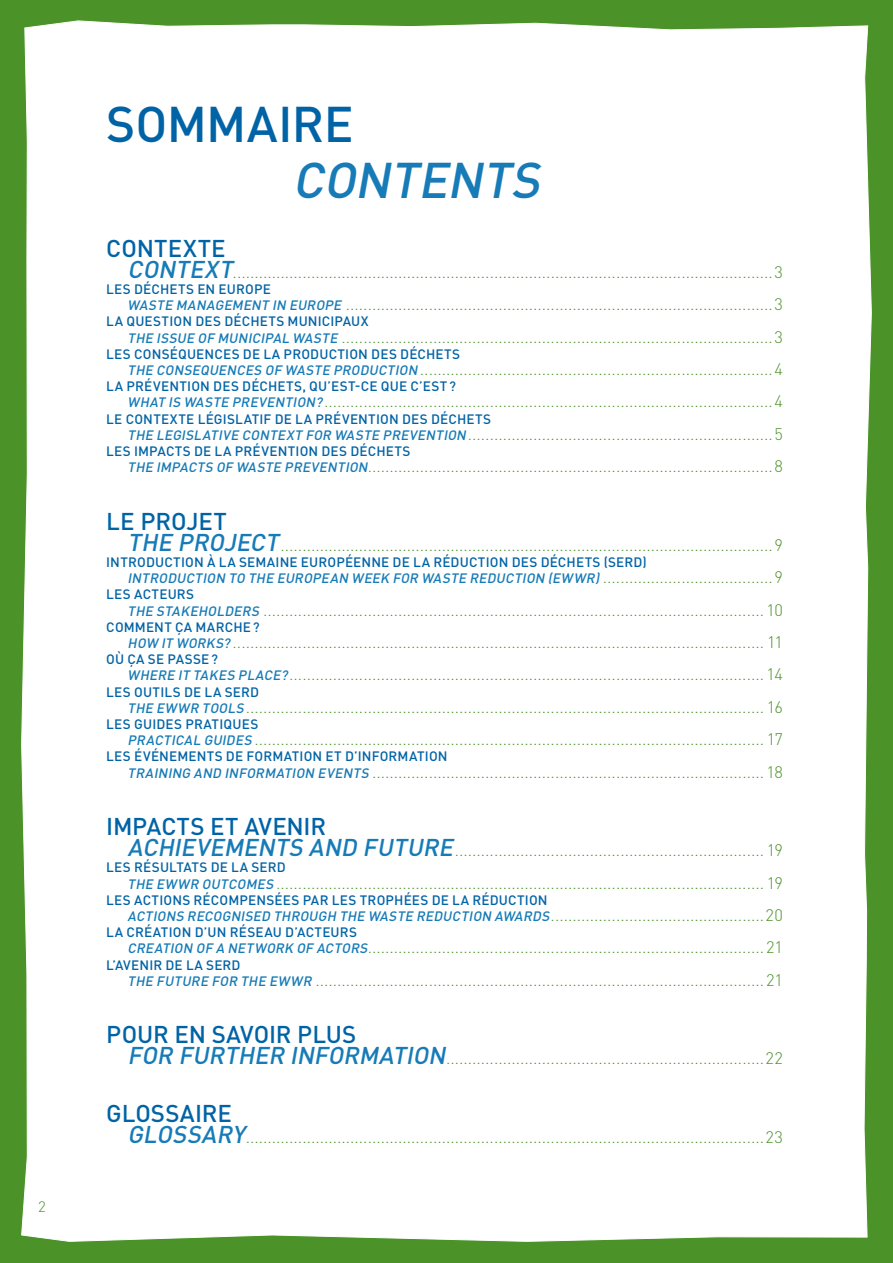
<style>
.page{position:relative;width:893px;height:1263px;background:#4b9229}
.page>*{position:absolute;margin:0;border:0;box-sizing:border-box;transform-origin:0 0}
.t1{font:500 49.5px "DINOT";letter-spacing:-.01em;color:#0063a6}
.t2{font:italic 500 49.5px "DINOT";color:#167bb7}
.t3{font:500 24px "DINOT";color:#0063a6}
.t4{font:italic 500 24px "DINOT";color:#167bb7}
.t5{font:300 16.5px "DIN";letter-spacing:-.035em;color:#4b9229}
.t6{font:300 15px "DIN";color:#4b9229}
.t7{font:500 13.5px "DINOT";letter-spacing:.015em;color:#0063a6}
.t8{font:italic 500 13.5px "DINOT";letter-spacing:.07em;color:#167bb7}
.s1{font-family:"DINOT";font-weight:500;font-style:italic;font-size:24px;color:#167bb7}
.s2{font-family:"DINOT";font-weight:500;font-style:italic;font-size:13.5px;color:#167bb7}
.s3{font-family:"DIN";font-weight:300;font-style:normal;font-size:16.5px;color:#4b9229}
</style>
<div class="page">
<div style="left:21px;top:20px;width:851px;height:1222px;background:#fff"></div>
<p class="t6" style="left:38px;top:1197px;width:9px">2</p>
<h1 class="t1" style="left:106px;top:92px;width:241px">SOMMAIRE</h1>
<h1 class="t2" style="left:292px;top:149px;width:244px">CONTENTS</h1>
<h2 class="t3" style="left:106px;top:233px;width:117px">CONTEXTE</h2>
<p class="t5" style="left:128px;top:262px;width:657px"><span class="s1">CONTEXT</span>............................................................................................................................3</p>
<p class="t7" style="left:106px;top:280px;width:164px">LES DÉCHETS EN EUROPE</p>
<p class="t5" style="left:128px;top:294px;width:657px"><span class="s2">WASTE MANAGEMENT INEUROPE</span> ..................................................................................................3</p>
<p class="t7" style="left:106px;top:313px;width:264px">LA QUESTION DES DÉCHETS MUNICIPAUX</p>
<p class="t8" style="left:128px;top:329px;width:176px">THE ISSUE OF MUNICIPAL WAS</p>
<p class="t5" style="left:322px;top:326px;width:463px"><span class="s2">TE</span> ...................................................................................................3</p>
<p class="t7" style="left:106px;top:345px;width:117px">LES CONSÉQUENCES</p>
<p class="t7" style="left:243px;top:345px;width:218px">DE LA PRODUCTION DES DÉCHETS</p>
<p class="t8" style="left:128px;top:361px;width:119px">THE CONSEQUENCES</p>
<p class="t8" style="left:265px;top:361px;width:31px">OF WAS</p>
<p class="t5" style="left:314px;top:359px;width:470px"><span class="s2">TE PRODUCTION</span>.................................................................................4</p>
<p class="t7" style="left:106px;top:378px;width:351px">LA PRÉVENTION DES DÉCHETS, QU’EST-CE QUE C’EST?</p>
<p class="t5" style="left:128px;top:391px;width:657px"><span class="s2">WHAT IS WASTE PREVENTION?</span>.......................................................................................................4</p>
<p class="t7" style="left:106px;top:410px;width:385px">LE CONTEXTE LÉGISLATIF DE LA PRÉVENTION DES DÉCHETS</p>
<p class="t5" style="left:128px;top:424px;width:657px"><span class="s2">THE LEGISLATIVE CONTEXT FOR WASTE PREVENTION</span>......................................................................5</p>
<p class="t7" style="left:106px;top:442px;width:304px">LES IMPACTS DE LA PRÉVENTION DES DÉCHETS</p>
<p class="t8" style="left:128px;top:459px;width:120px">THE IMPACTS OF WAS</p>
<p class="t5" style="left:265px;top:456px;width:519px"><span class="s2">TE PREVENTION</span>.............................................................................................8</p>
<h2 class="t3" style="left:106px;top:506px;width:122px">LE PROJET</h2>
<p class="t5" style="left:128px;top:535px;width:657px"><span class="s1">THE PROJECT</span>.................................................................................................................9</p>
<p class="t7" style="left:106px;top:553px;width:542px">I NTRODUCTION À LA SEMAINE EUROPÉENNE DE LA RÉDUCTION DES DÉCHETS (SERD)</p>
<p class="t8" style="left:128px;top:570px;width:657px">INTRODUCTION TO THE EUROPEAN WEEK FOR WASTE REDUCTION (EWWR)<span class="s3">.......................................9</span></p>
<p class="t7" style="left:106px;top:586px;width:88px">LES ACTEURS</p>
<p class="t5" style="left:128px;top:599px;width:657px"><span class="s2">THE STAKEHOLDERS</span> ................................................................................................................... 10</p>
<p class="t7" style="left:106px;top:618px;width:155px">COMMENT ÇA MARCHE ?</p>
<p class="t5" style="left:128px;top:632px;width:657px"><span class="s2">HOW IT WORKS?</span>.......................................................................................................................... 11</p>
<p class="t7" style="left:106px;top:651px;width:79px">OÙ ÇA SE PASS</p>
<p class="t7" style="left:201px;top:651px;width:18px">E ?</p>
<p class="t8" style="left:128px;top:667px;width:129px">WHERE IT TAKES PLACE</p>
<p class="t5" style="left:281px;top:664px;width:504px"><span class="s2">?</span>............................................................................................................. 14</p>
<p class="t7" style="left:106px;top:683px;width:152px">LES OUTILS DE LA SERD</p>
<p class="t5" style="left:128px;top:697px;width:657px"><span class="s2">THE EWWR TOOLS</span>....................................................................................................................... 16</p>
<p class="t7" style="left:106px;top:715px;width:152px">LES GUIDES PRATIQUES</p>
<p class="t8" style="left:128px;top:732px;width:58px">PRACTICAL</p>
<p class="t5" style="left:204px;top:729px;width:581px"><span class="s2">GUIDES</span> ..................................................................................................................... 17</p>
<p class="t7" style="left:106px;top:748px;width:343px">LES ÉVÉNEMENTS DE FORMATION ET D’INFORMATION</p>
<p class="t5" style="left:128px;top:761px;width:657px"><span class="s2">TRAINING AND INFORMATION EVENTS</span> .......................................................................................... 18</p>
<h2 class="t3" style="left:106px;top:811px;width:218px">IMPACTS ET AVENI R</h2>
<h2 class="t4" style="left:128px;top:832px;width:252px">ACHI EVEM ENTS AND FUTUR</h2>
<p class="t5" style="left:439px;top:840px;width:346px"><span class="s1">E</span>....................................................................... 19</p>
<p class="t7" style="left:106px;top:859px;width:179px">LES RÉSULTATS DE LA SERD</p>
<p class="t5" style="left:128px;top:872px;width:657px"><span class="s2">THE EWWR OUTCOMES</span> ................................................................................................................ 19</p>
<p class="t7" style="left:106px;top:891px;width:235px">LES ACTIONS RÉCOMPENSÉES PAR LES</p>
<p class="t7" style="left:360px;top:891px;width:89px">TROPHÉES DELAR</p>
<p class="t7" style="left:482px;top:891px;width:68px">ÉDUCTION</p>
<p class="t5" style="left:128px;top:905px;width:657px"><span class="s2">ACTIONS RECOGNISED THROUGH THE WASTE REDUCTION AWARDS</span>.................................................20</p>
<p class="t7" style="left:106px;top:924px;width:151px">LA CRÉATION D’UN RÉSEA</p>
<p class="t7" style="left:273px;top:924px;width:84px">U D’ACTEURS</p>
<p class="t5" style="left:128px;top:937px;width:657px"><span class="s2">CREATION OF A NETWORK OF ACTORS</span>...........................................................................................21</p>
<p class="t7" style="left:106px;top:956px;width:134px">L’AVENIR DE LA SERD</p>
<p class="t5" style="left:128px;top:970px;width:657px"><span class="s2">THE FUTURE FOR THE EWWR</span> .......................................................................................................21</p>
<h2 class="t3" style="left:106px;top:1019px;width:16px">POUR</h2>
<h2 class="t3" style="left:175px;top:1019px;width:80px">EN SAVOIR</h2>
<h2 class="t3" style="left:297px;top:1019px;width:60px">PLUS</h2>
<h2 class="t4" style="left:128px;top:1040px;width:16px">FOR</h2>
<h2 class="t4" style="left:178px;top:1040px;width:16px">FURTH</h2>
<h2 class="t4" style="left:254px;top:1040px;width:52px">ER INFORM</h2>
<h2 class="t4" style="left:379px;top:1040px;width:29px">ATION</h2>
<p class="t5" style="left:446px;top:1048px;width:338px">.........................................................................22</p>
<h2 class="t3" style="left:106px;top:1098px;width:124px">GLOSSAIRE</h2>
<p class="t5" style="left:128px;top:1127px;width:657px"><span class="s1">GLOSSARY</span>.......................................................................................................................23</p>
</div>
